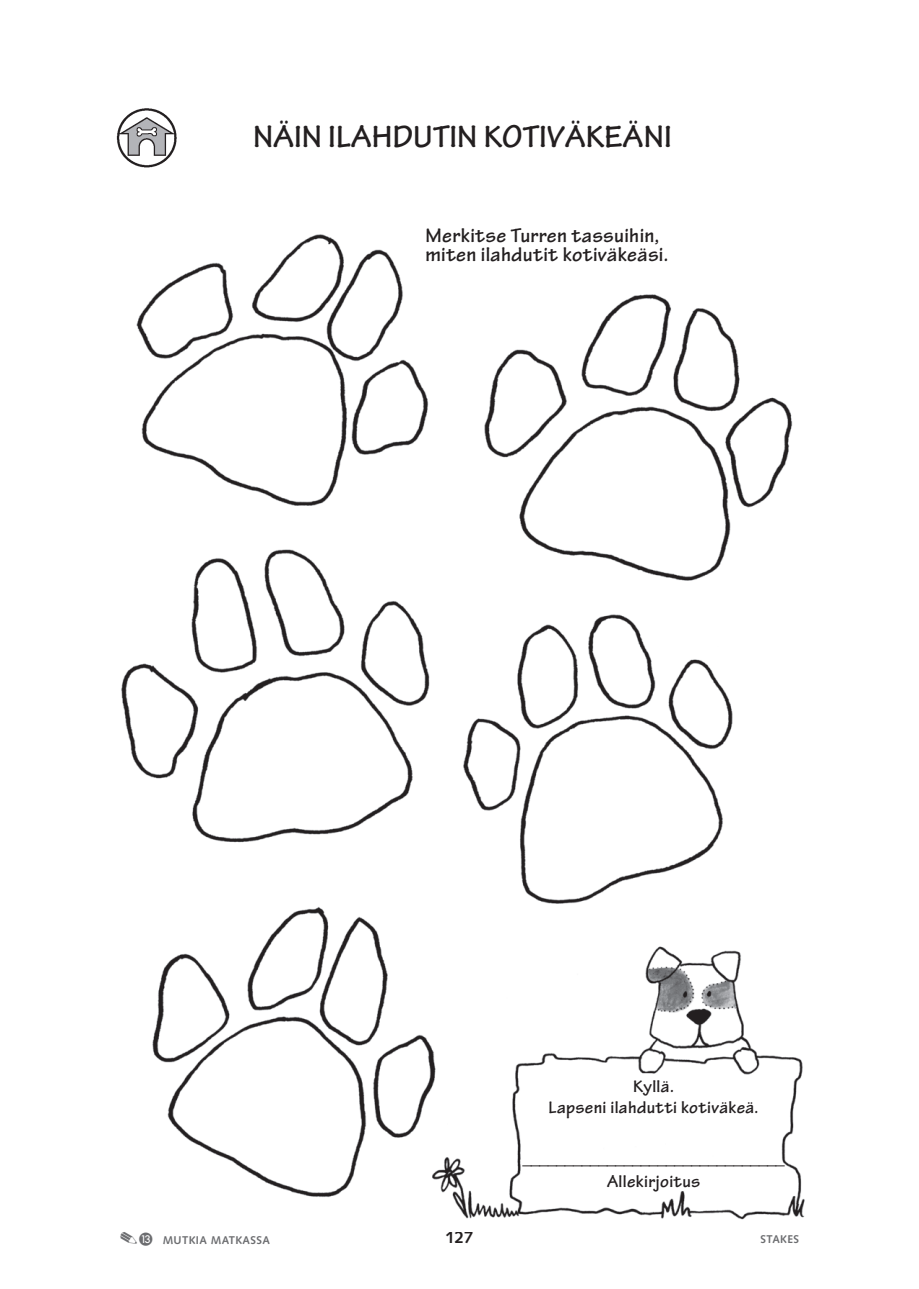
<style>
.page{position:relative;width:919px;height:1289px;background:#fff}
.page>*{position:absolute;margin:0;border:0;box-sizing:border-box;transform-origin:0 0}
.t1{font:33px "Tekton MM 503 488";letter-spacing:.005em;color:#231f20}
.t2{font:21px/18.8px "Tekton MM 503 488";letter-spacing:.015em;color:#231f20}
.t3{font:21px "Monotype Sorts";color:#6c6d70}
.t4{font:18.75px "Tekton MM 503 488";color:#231f20}
.t5{font:18px/21px "Tekton MM 503 488";letter-spacing:.02em;color:#231f20;text-align:center}
.t6{font:700 16.8px "Syntax";color:#231f20}
.t7{font:700 11.25px "Syntax";letter-spacing:.03em;color:#6c6d70}
</style>
<div class="page">
<img style="left:121px;top:234px;width:684px;height:986px">
<img style="left:116px;top:108px;width:61px;height:60px">
<h1 class="t1" style="left:253px;top:125px;width:420px">NÄIN ILAHDUTIN KOTIVÄKEÄNI</h1>
<p class="t2" style="left:425px;top:228px;width:244px">Merkitse Turren tassuihin, miten ilahdutit kotiväkeäsi.</p>
<p class="t5" style="left:548px;top:1077px;width:212px">Kyllä.<br>Lapseni ilahdutti kotiväkeä.</p>
<p class="t3" style="left:119px;top:1226px;width:21px">✎</p>
<p class="t7" style="left:163px;top:1235px;width:109px">MUTKIA MATKASSA</p>
<p class="t4" style="left:522px;top:1151px;width:264px">_______________________________</p>
<p class="t5" style="left:607px;top:1172px;width:95px">Allekirjoitus</p>
<p class="t6" style="left:445px;top:1230px;width:30px">127</p>
<p class="t7" style="left:760px;top:1234px;width:40px">STAKES</p>
</div>
